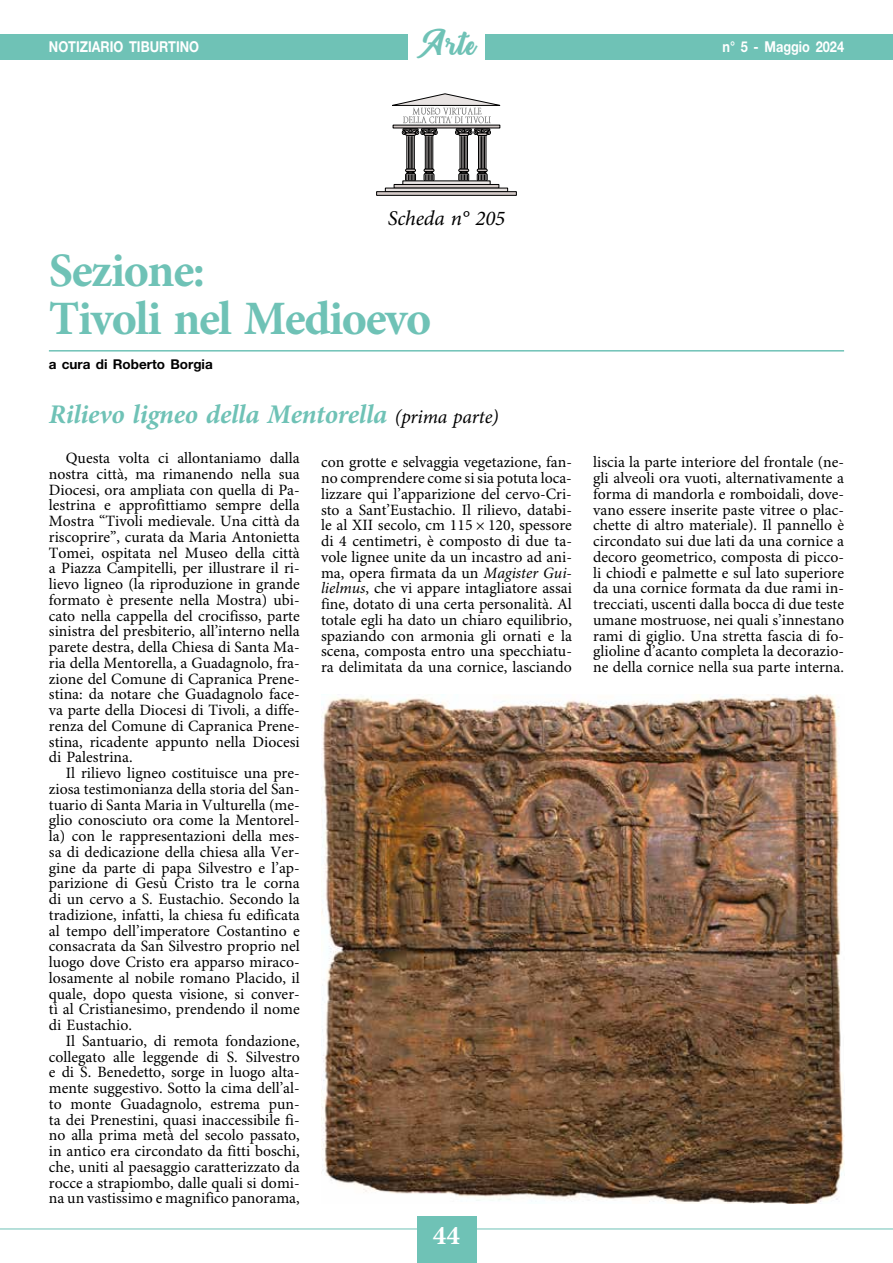
<style>
.page{position:relative;width:893px;height:1263px;background:#fff}
.page>*{position:absolute;margin:0;border:0;box-sizing:border-box;transform-origin:0 0}
.t1{font:700 48px/48px "Minion Pro";letter-spacing:-.03em;color:#6fc2b6}
.t2{font:36px "Richardine";color:#6fc2b6}
.t3{font:italic 700 27px "Minion Pro";letter-spacing:-.01em;color:#6fc2b6}
.t4{font:700 27px "Minion Pro";color:#fff}
.t5{font:italic 21px "Minion Pro";letter-spacing:-.01em;color:#000}
.t6{font:15.75px/15.8px "Minion Pro";color:#000}
.t7{font:700 15px "Helvetica Neue LT Std";color:#fff;scale:.85 1}
.t8{font:700 13.5px "Helvetica Neue LT Std";color:#000}
.s1{font-weight:400;font-size:19.5px;color:#000}
.s2{font-style:italic}
</style>
<div class="page">
<hr style="left:0;top:1228px;width:893px;height:1px;background:#6fc2b6">
<div style="left:0;top:34px;width:893px;height:26px;background:#6fc2b6"></div>
<div style="left:417px;top:1216px;width:59px;height:47px;background:#6fc2b6"></div>
<div style="left:408px;top:0;width:77px;height:68px;background:#fff"></div>
<svg style="left:407px;top:135px;width:7px;height:34px"></svg>
<div style="left:405px;top:174px;width:11px;height:7px;border:1px solid #000"></div>
<hr style="left:408px;top:136px;width:1px;height:32px;background:#000">
<hr style="left:410px;top:136px;width:1px;height:32px;background:#000">
<hr style="left:411px;top:136px;width:1px;height:32px;background:#000">
<hr style="left:413px;top:136px;width:1px;height:32px;background:#000">
<svg style="left:405px;top:169px;width:11px;height:11px"></svg>
<div style="left:425px;top:135px;width:8px;height:34px;background:#4a4948;border:1px solid #000"></div>
<div style="left:424px;top:174px;width:10px;height:7px;border:1px solid #000"></div>
<hr style="left:427px;top:136px;width:1px;height:32px;background:#000">
<hr style="left:428px;top:136px;width:1px;height:32px;background:#000">
<hr style="left:430px;top:136px;width:1px;height:32px;background:#000">
<hr style="left:431px;top:136px;width:1px;height:32px;background:#000">
<svg style="left:424px;top:169px;width:10px;height:11px"></svg>
<div style="left:460px;top:135px;width:8px;height:34px;background:#686565;border:1px solid #000"></div>
<div style="left:459px;top:174px;width:10px;height:7px;border:1px solid #000"></div>
<hr style="left:461px;top:136px;width:1px;height:32px;background:#000">
<hr style="left:463px;top:136px;width:1px;height:32px;background:#000">
<hr style="left:464px;top:136px;width:1px;height:32px;background:#000">
<hr style="left:466px;top:136px;width:1px;height:32px;background:#000">
<svg style="left:459px;top:169px;width:10px;height:11px"></svg>
<div style="left:478px;top:135px;width:8px;height:34px;background:#696666;border:1px solid #000"></div>
<div style="left:477px;top:174px;width:10px;height:7px;border:1px solid #000"></div>
<hr style="left:480px;top:136px;width:1px;height:32px;background:#000">
<hr style="left:481px;top:136px;width:1px;height:32px;background:#000">
<hr style="left:483px;top:136px;width:1px;height:32px;background:#000">
<hr style="left:484px;top:136px;width:1px;height:32px;background:#000">
<svg style="left:477px;top:169px;width:10px;height:11px"></svg>
<svg style="left:402px;top:181px;width:88px;height:3px"></svg>
<svg style="left:394px;top:184px;width:105px;height:4px"></svg>
<svg style="left:385px;top:188px;width:123px;height:3px"></svg>
<svg style="left:376px;top:191px;width:141px;height:5px"></svg>
<svg style="left:392px;top:94px;width:109px;height:42px"></svg>
<hr style="left:49px;top:350px;width:795px;height:2px;background:#6fc2b6">
<img style="left:321px;top:694px;width:523px;height:510px">
<h2 class="t2" style="left:417px;top:22px;width:61px">Arte</h2>
<p class="t7" style="left:49px;top:38px;width:178px">NOTIZIARIO TIBURTINO</p>
<p class="t7" style="left:722px;top:38px;width:144px">n° 5 - Maggio 2024</p>
<h3 class="t5" style="left:388px;top:206px;width:119px">Scheda n° 205</h3>
<h1 class="t1" style="left:49px;top:248px;width:384px">Sezione:<br>Tivoli nel Medioevo</h1>
<p class="t8" style="left:49px;top:355px;width:165px">a cura di Roberto Borgia</p>
<h3 class="t3" style="left:49px;top:398px;width:451px">Rilievo ligneo della Mentorella <span class="s1">(prima parte)</span></h3>
<p class="t6" style="left:49px;top:451px;width:252px;text-indent:17px">Questa volta ci allontaniamo dalla nostra città, ma rimanendo nella sua Diocesi, ora ampliata con quella di Pa&shy;lestrina e approfittiamo sempre della Mostra “Tivoli medievale. Una città da riscoprire”, curata da Maria Antonietta Tomei, ospitata nel Museo della città a Piazza Campitelli, per illustrare il ri&shy;lievo ligneo (la riproduzione in grande formato è presente nella Mostra) ubi&shy;cato nella cappella del crocifisso, parte sinistra del presbiterio, all’interno nella parete destra, della Chiesa di Santa Ma&shy;ria della Mentorella, a Guadagnolo, fra&shy;zione del Comune di Capranica Prene&shy;stina: da notare che Guadagnolo face&shy;va parte della Diocesi di Tivoli, a diffe&shy;renza del Comune di Capranica Prene&shy;stina, ricadente appunto nella Diocesi di Palestrina.</p>
<p class="t6" style="left:49px;top:766px;width:252px;text-indent:17px">Il rilievo ligneo costituisce una pre&shy;ziosa testimonianza della storia del San&shy;tuario di Santa Maria in Vulturella (me&shy;glio conosciuto ora come la Mentorel&shy;la) con le rappresentazioni della mes&shy;sa di dedicazione della chiesa alla Ver&shy;gine da parte di papa Silvestro e l’ap&shy;parizione di Gesù Cristo tra le corna di un cervo a S. Eustachio. Secondo la tradizione, infatti, la chiesa fu edificata al tempo dell’imperatore Costantino e consacrata da San Silvestro proprio nel luogo dove Cristo era apparso miraco&shy;losamente al nobile romano Placido, il quale, dopo questa visione, si conver&shy;tì al Cristianesimo, prendendo il nome di Eustachio.</p>
<p class="t6" style="left:49px;top:1034px;width:252px;text-indent:17px">Il Santuario, di remota fondazione, collegato alle leggende di S. Silvestro e di S. Benedetto, sorge in luogo alta&shy;mente suggestivo. Sotto la cima dell’al&shy;to monte Guadagnolo, estrema pun&shy;ta dei Prenestini, quasi inaccessibile fi&shy;no alla prima metà del secolo passato, in antico era circondato da fitti boschi, che, uniti al paesaggio caratterizzato da rocce a strapiombo, dalle quali si domi&shy;na un vastissimo e magnifico panorama,</p>
<p class="t6" style="left:321px;top:455px;width:252px">con grotte e selvaggia vegetazione, fan&shy;no comprendere come si sia potuta loca&shy;lizzare qui l’apparizione del cervo-Cri&shy;sto a Sant’Eustachio. Il rilievo, databi&shy;le al XII secolo, cm 115 × 120, spessore di 4 centimetri, è composto di due ta&shy;vole lignee unite da un incastro ad ani&shy;ma, opera firmata da un <span class="s2">Magister Gui&shy;lielmus</span>, che vi appare intagliatore assai fine, dotato di una certa personalità. Al totale egli ha dato un chiaro equilibrio, spaziando con armonia gli ornati e la scena, composta entro una specchiatu&shy;ra delimitata da una cornice, lasciando</p>
<p class="t6" style="left:593px;top:455px;width:252px">liscia la parte interiore del frontale (ne&shy;gli alveoli ora vuoti, alternativamente a forma di mandorla e romboidali, dove&shy;vano essere inserite paste vitree o plac&shy;chette di altro materiale). Il pannello è circondato sui due lati da una cornice a decoro geometrico, composta di picco&shy;li chiodi e palmette e sul lato superiore da una cornice formata da due rami in&shy;trecciati, uscenti dalla bocca di due teste umane mostruose, nei quali s’innestano rami di giglio. Una stretta fascia di fo&shy;glioline d’acanto completa la decorazio&shy;ne della cornice nella sua parte interna.</p>
<h3 class="t4" style="left:433px;top:1219px;width:28px">44</h3>
</div>
